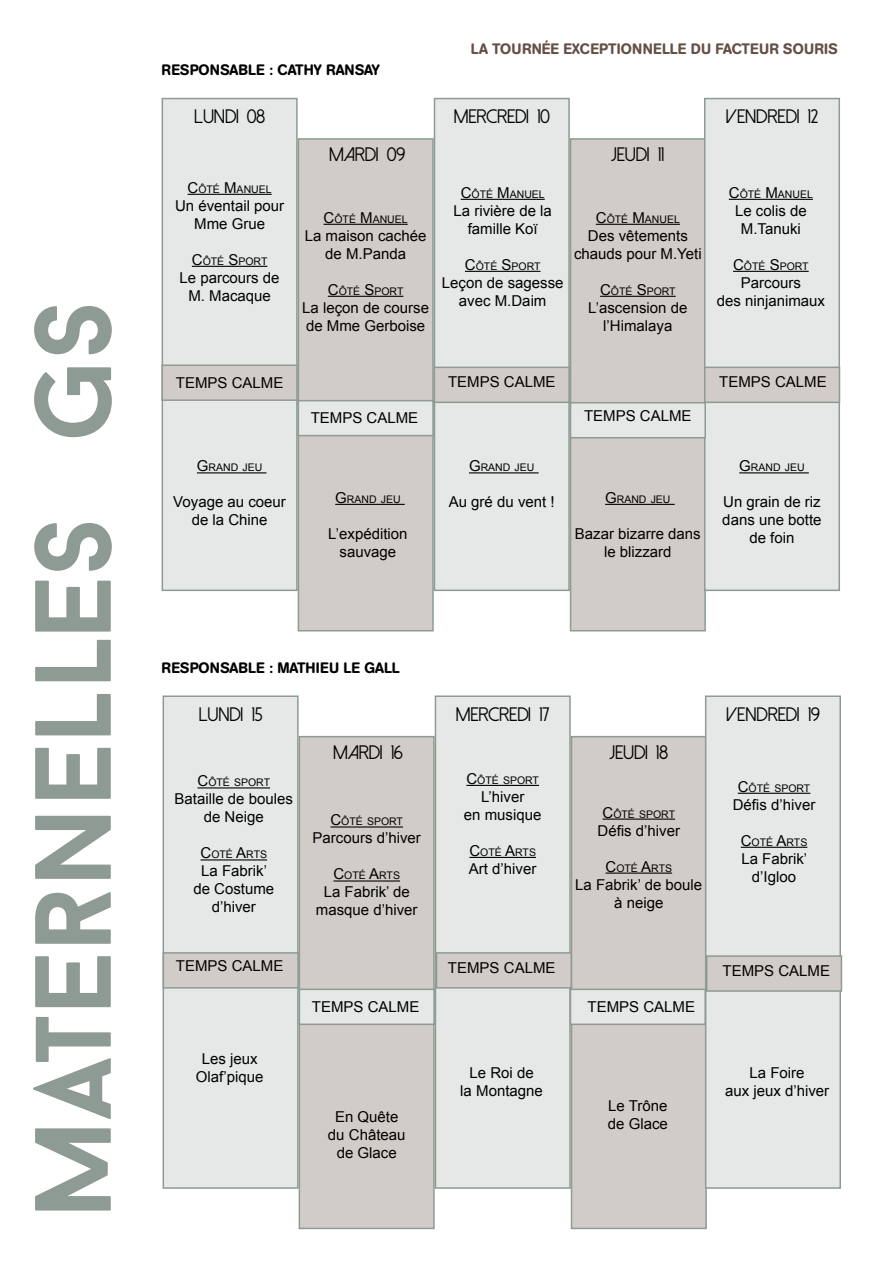
<style>
.page{position:relative;width:893px;height:1263px;background:#fff}
.page>*{position:absolute;margin:0;border:0;box-sizing:border-box;transform-origin:0 0}
.t1{font:700 108px "Baron Neue";color:#8e9b94}
.t2{font:19.5px "Dolce Vita";color:#000}
.t3{font:15px/18px "Arial";color:#000;text-align:center}
.t4{font:500 15px "AG Book Rounded";color:#000}
.t5{font:500 15px "AG Book Rounded";letter-spacing:.02em;color:#634f44}
.t6{font:10.5px "Arial";color:#000}
.s1{font-size:15px}
</style>
<div class="page">
<div style="left:162px;top:98px;width:136px;height:493px;background:#e5e8e6;border:2px solid #8e9b94"></div>
<div style="left:298px;top:138px;width:136px;height:493px;background:#d2ccc9;border:2px solid #8e9b94"></div>
<div style="left:434px;top:98px;width:136px;height:493px;background:#e5e8e6;border:2px solid #8e9b94"></div>
<div style="left:570px;top:138px;width:136px;height:493px;background:#d2ccc9;border:2px solid #8e9b94"></div>
<div style="left:704px;top:98px;width:136px;height:493px;background:#e5e8e6;border:2px solid #8e9b94"></div>
<div style="left:163px;top:695px;width:136px;height:494px;background:#e5e8e6;border:2px solid #8e9b94"></div>
<div style="left:299px;top:736px;width:136px;height:493px;background:#d2ccc9;border:2px solid #8e9b94"></div>
<div style="left:435px;top:695px;width:136px;height:494px;background:#e5e8e6;border:2px solid #8e9b94"></div>
<div style="left:571px;top:736px;width:136px;height:493px;background:#d2ccc9;border:2px solid #8e9b94"></div>
<div style="left:705px;top:695px;width:136px;height:494px;background:#e5e8e6;border:2px solid #8e9b94"></div>
<div style="left:161px;top:364px;width:137px;height:37px;background:#d2ccc9;border:2px solid #8e9b94"></div>
<div style="left:298px;top:400px;width:136px;height:36px;background:#e5e8e6;border:2px solid #8e9b94"></div>
<hr style="left:188px;top:194px;width:84px;height:1px;background:#000">
<hr style="left:192px;top:266px;width:75px;height:1px;background:#000">
<hr style="left:324px;top:224px;width:84px;height:1px;background:#000">
<hr style="left:328px;top:296px;width:75px;height:1px;background:#000">
<hr style="left:197px;top:472px;width:69px;height:1px;background:#000">
<hr style="left:335px;top:504px;width:70px;height:1px;background:#000">
<div style="left:434px;top:367px;width:136px;height:36px;background:#d2ccc9;border:2px solid #8e9b94"></div>
<div style="left:570px;top:402px;width:136px;height:36px;background:#e5e8e6;border:2px solid #8e9b94"></div>
<div style="left:704px;top:367px;width:136px;height:36px;background:#d2ccc9;border:2px solid #8e9b94"></div>
<hr style="left:461px;top:199px;width:84px;height:1px;background:#000">
<hr style="left:465px;top:271px;width:75px;height:1px;background:#000">
<hr style="left:469px;top:472px;width:70px;height:1px;background:#000">
<hr style="left:596px;top:224px;width:84px;height:1px;background:#000">
<hr style="left:600px;top:296px;width:76px;height:1px;background:#000">
<hr style="left:605px;top:504px;width:70px;height:1px;background:#000">
<hr style="left:739px;top:472px;width:70px;height:1px;background:#000">
<hr style="left:729px;top:199px;width:84px;height:1px;background:#000">
<hr style="left:733px;top:271px;width:76px;height:1px;background:#000">
<div style="left:163px;top:952px;width:136px;height:36px;background:#d2ccc9;border:2px solid #8e9b94"></div>
<div style="left:299px;top:988px;width:136px;height:37px;background:#e5e8e6;border:2px solid #8e9b94"></div>
<div style="left:436px;top:952px;width:136px;height:36px;background:#d2ccc9;border:2px solid #8e9b94"></div>
<div style="left:570px;top:988px;width:136px;height:37px;background:#e5e8e6;border:2px solid #8e9b94"></div>
<div style="left:706px;top:955px;width:136px;height:37px;background:#d2ccc9;border:2px solid #8e9b94"></div>
<hr style="left:198px;top:787px;width:72px;height:1px;background:#000">
<hr style="left:201px;top:859px;width:66px;height:1px;background:#000">
<hr style="left:330px;top:826px;width:73px;height:1px;background:#000">
<hr style="left:333px;top:880px;width:67px;height:1px;background:#000">
<hr style="left:466px;top:785px;width:73px;height:1px;background:#000">
<hr style="left:469px;top:857px;width:67px;height:1px;background:#000">
<hr style="left:602px;top:818px;width:73px;height:2px;background:#000">
<hr style="left:605px;top:872px;width:67px;height:2px;background:#000">
<hr style="left:738px;top:793px;width:72px;height:1px;background:#000">
<hr style="left:741px;top:847px;width:66px;height:1px;background:#000">
<h1 class="t1" style="left:4px;top:1218px;width:919px;rotate:-90deg">Maternelles GS</h1>
<p class="t5" style="left:471px;top:40px;width:368px">LA TOURNÉE EXCEPTIONNELLE DU FACTEUR SOURIS</p>
<p class="t4" style="left:162px;top:61px;width:220px">RESPONSABLE : CATHY RANSAY</p>
<h2 class="t2" style="left:194px;top:107px;width:72px">LUNDI 08</h2>
<h2 class="t2" style="left:454px;top:107px;width:98px">MERCREDI 10</h2>
<h2 class="t2" style="left:726px;top:107px;width:94px">VENDREDI 12</h2>
<h2 class="t2" style="left:329px;top:145px;width:77px">MARDI 09</h2>
<h2 class="t2" style="left:612px;top:145px;width:54px">JEUDI 11</h2>
<p class="t6" style="left:188px;top:182px;width:86px"><span class="s1">C</span>ÔTÉ <span class="s1">M</span>ANUEL</p>
<p class="t3" style="left:175px;top:197px;width:111px">Un éventail pour<br>Mme Grue</p>
<p class="t6" style="left:192px;top:254px;width:77px"><span class="s1">C</span>ÔTÉ <span class="s1">S</span>PORT</p>
<p class="t3" style="left:180px;top:269px;width:102px">Le parcours de<br>M. Macaque</p>
<p class="t6" style="left:324px;top:212px;width:86px"><span class="s1">C</span>ÔTÉ <span class="s1">M</span>ANUEL</p>
<p class="t3" style="left:305px;top:227px;width:123px">La maison cachée de M.Panda</p>
<p class="t6" style="left:328px;top:284px;width:77px"><span class="s1">C</span>ÔTÉ <span class="s1">S</span>PORT</p>
<p class="t3" style="left:302px;top:299px;width:128px;text-align:left">La leçon de course de Mme Gerboise</p>
<p class="t6" style="left:461px;top:187px;width:86px"><span class="s1">C</span>ÔTÉ <span class="s1">M</span>ANUEL</p>
<p class="t3" style="left:453px;top:202px;width:100px">La rivière de la famille Koï</p>
<p class="t6" style="left:465px;top:259px;width:77px"><span class="s1">C</span>ÔTÉ <span class="s1">S</span>PORT</p>
<p class="t3" style="left:442px;top:274px;width:123px">Leçon de sagesse avec M.Daim</p>
<p class="t6" style="left:596px;top:212px;width:86px"><span class="s1">C</span>ÔTÉ <span class="s1">M</span>ANUEL</p>
<p class="t3" style="left:574px;top:227px;width:129px">Des vêtements chauds pour M.Yeti</p>
<p class="t6" style="left:600px;top:284px;width:77px"><span class="s1">C</span>ÔTÉ <span class="s1">S</span>PORT</p>
<p class="t3" style="left:588px;top:299px;width:101px">L’ascension de l’Himalaya</p>
<p class="t6" style="left:729px;top:187px;width:86px"><span class="s1">C</span>ÔTÉ <span class="s1">M</span>ANUEL</p>
<p class="t3" style="left:735px;top:202px;width:73px">Le colis de<br>M.Tanuki</p>
<p class="t6" style="left:733px;top:259px;width:77px"><span class="s1">C</span>ÔTÉ <span class="s1">S</span>PORT</p>
<p class="t3" style="left:717px;top:274px;width:110px">Parcours<br>des ninjanimaux</p>
<p class="t3" style="left:176px;top:374px;width:109px">TEMPS CALME</p>
<p class="t3" style="left:448px;top:373px;width:109px">TEMPS CALME</p>
<p class="t3" style="left:719px;top:373px;width:109px">TEMPS CALME</p>
<p class="t3" style="left:311px;top:409px;width:109px">TEMPS CALME</p>
<p class="t3" style="left:584px;top:407px;width:109px">TEMPS CALME</p>
<p class="t6" style="left:197px;top:461px;width:67px"><span class="s1">G</span>RAND JEU</p>
<p class="t3" style="left:173px;top:493px;width:114px">Voyage au coeur de la Chine</p>
<p class="t6" style="left:335px;top:492px;width:67px"><span class="s1">G</span>RAND JEU</p>
<p class="t3" style="left:328px;top:525px;width:81px">L’expédition sauvage</p>
<p class="t6" style="left:469px;top:461px;width:67px"><span class="s1">G</span>RAND JEU</p>
<p class="t3" style="left:449px;top:493px;width:107px">Au gré du vent !</p>
<p class="t6" style="left:605px;top:492px;width:67px"><span class="s1">G</span>RAND JEU</p>
<p class="t3" style="left:575px;top:525px;width:127px">Bazar bizarre dans le blizzard</p>
<p class="t6" style="left:739px;top:461px;width:67px"><span class="s1">G</span>RAND JEU</p>
<p class="t3" style="left:722px;top:493px;width:101px">Un grain de riz dans une botte de foin</p>
<p class="t4" style="left:162px;top:659px;width:240px">RESPONSABLE : MATHIEU LE GALL</p>
<h2 class="t2" style="left:199px;top:704px;width:65px">LUNDI 15</h2>
<p class="t6" style="left:198px;top:776px;width:74px"><span class="s1">C</span>ÔTÉ SPORT</p>
<p class="t3" style="left:175px;top:790px;width:120px">Bataille de boules de Neige</p>
<p class="t6" style="left:201px;top:848px;width:67px"><span class="s1">C</span>OTÉ <span class="s1">A</span>RTS</p>
<p class="t3" style="left:193px;top:862px;width:82px">La Fabrik’ de Costume d’hiver</p>
<p class="t3" style="left:176px;top:957px;width:109px">TEMPS CALME</p>
<p class="t3" style="left:196px;top:1050px;width:69px">Les jeux<br>Olaf’pique</p>
<h2 class="t2" style="left:333px;top:743px;width:71px">MARDI 16</h2>
<p class="t6" style="left:330px;top:815px;width:74px"><span class="s1">C</span>ÔTÉ SPORT</p>
<p class="t3" style="left:313px;top:829px;width:110px">Parcours d’hiver</p>
<p class="t6" style="left:333px;top:869px;width:67px"><span class="s1">C</span>OTÉ <span class="s1">A</span>RTS</p>
<p class="t3" style="left:316px;top:883px;width:103px">La Fabrik’ de masque d’hiver</p>
<p class="t3" style="left:312px;top:997px;width:109px">TEMPS CALME</p>
<p class="t3" style="left:328px;top:1108px;width:79px">En Quête du Château de Glace</p>
<h2 class="t2" style="left:456px;top:704px;width:95px">MERCREDI 17</h2>
<p class="t6" style="left:466px;top:773px;width:74px"><span class="s1">C</span>ÔTÉ SPORT</p>
<p class="t3" style="left:464px;top:788px;width:79px">L’hiver<br>en musique</p>
<p class="t6" style="left:469px;top:845px;width:67px"><span class="s1">C</span>OTÉ <span class="s1">A</span>RTS</p>
<p class="t3" style="left:469px;top:860px;width:69px">Art d’hiver</p>
<p class="t3" style="left:448px;top:959px;width:109px">TEMPS CALME</p>
<h2 class="t2" style="left:610px;top:743px;width:59px">JEUDI 18</h2>
<p class="t6" style="left:602px;top:807px;width:74px"><span class="s1">C</span>ÔTÉ SPORT</p>
<p class="t3" style="left:597px;top:821px;width:84px">Défis d’hiver</p>
<p class="t6" style="left:605px;top:861px;width:67px"><span class="s1">C</span>OTÉ <span class="s1">A</span>RTS</p>
<p class="t3" style="left:575px;top:875px;width:129px">La Fabrik’ de boule à neige</p>
<h2 class="t2" style="left:726px;top:704px;width:95px">VENDREDI 19</h2>
<p class="t6" style="left:738px;top:781px;width:74px"><span class="s1">C</span>ÔTÉ SPORT</p>
<p class="t3" style="left:733px;top:795px;width:84px">Défis d’hiver</p>
<p class="t6" style="left:741px;top:835px;width:67px"><span class="s1">C</span>OTÉ <span class="s1">A</span>RTS</p>
<p class="t3" style="left:741px;top:849px;width:67px">La Fabrik’ d’Igloo</p>
<p class="t3" style="left:587px;top:997px;width:109px">TEMPS CALME</p>
<p class="t3" style="left:723px;top:962px;width:109px">TEMPS CALME</p>
<p class="t3" style="left:460px;top:1064px;width:84px">Le Roi de<br>la Montagne</p>
<p class="t3" style="left:608px;top:1097px;width:62px;text-align:left">Le Trône de Glace</p>
<p class="t3" style="left:725px;top:1064px;width:106px">La Foire<br>aux jeux d’hiver</p>
</div>
